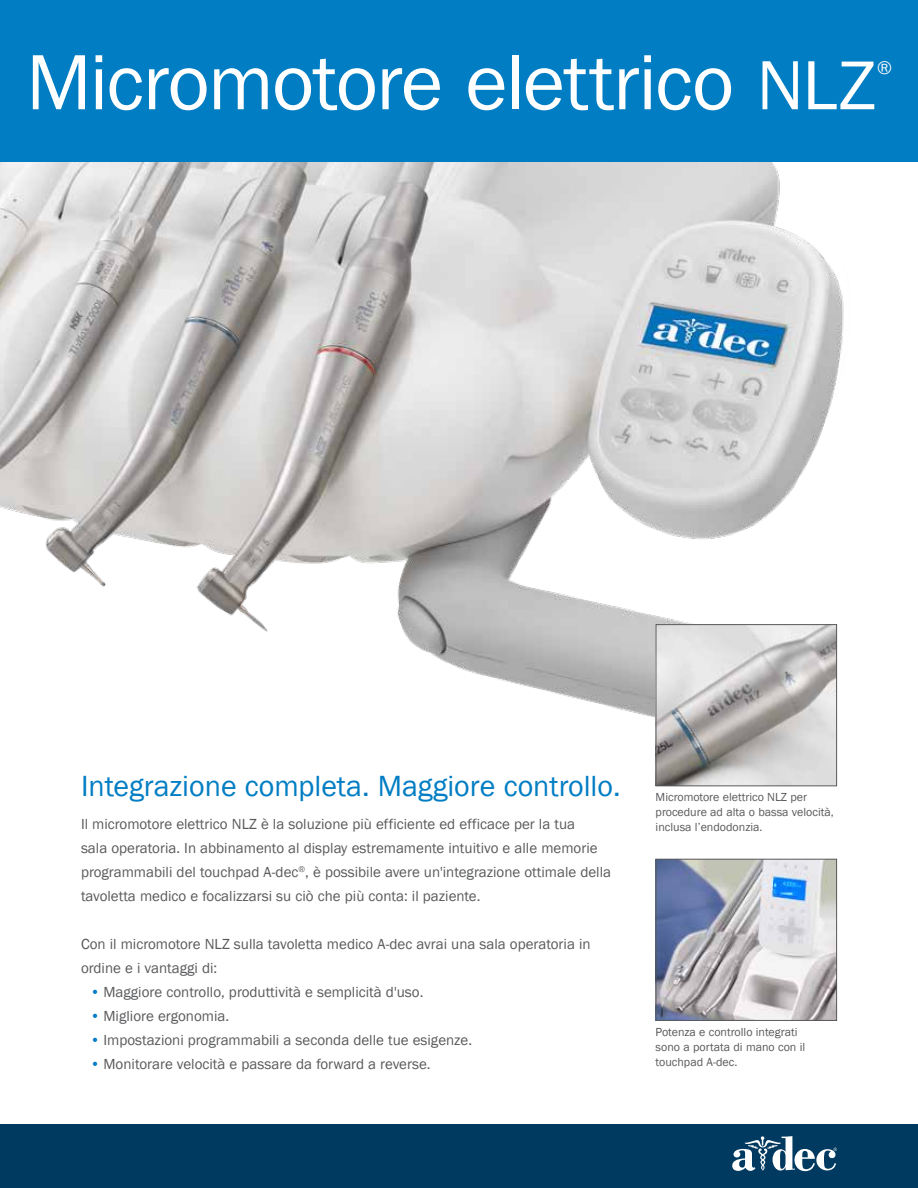
<style>
.page{position:relative;width:918px;height:1188px;background:#fff}
.page>*{position:absolute;margin:0;border:0;box-sizing:border-box;transform-origin:0 0}
.t1{font:81px "Franklin Gothic";letter-spacing:-.02em;color:#fff}
.t2{font:30px "Franklin Gothic";color:#007dc3}
.t3{font:19.2px "Franklin Gothic";color:#fff}
.t4{font:15px/24px "Franklin Gothic";color:#58595b}
.t5{font:12px/15px "Franklin Gothic";color:#58595b}
.s1{font-size:72px}
.s2{color:#007dc3}
</style>
<div class="page">
<img style="left:0;top:162px;width:844px;height:607px">
<div style="left:0;top:0;width:918px;height:162px;background:#007dc3"></div>
<img style="left:658px;top:626px;width:177px;height:158px">
<div style="left:656px;top:624px;width:181px;height:162px;border:1px solid #58595b"></div>
<img style="left:658px;top:861px;width:177px;height:158px">
<div style="left:656px;top:859px;width:181px;height:162px;border:1px solid #58595b"></div>
<div style="left:0;top:1124px;width:918px;height:64px;background:#003a60"></div>
<svg style="left:732px;top:1136px;width:105px;height:35px"></svg>
<h1 class="t1" style="left:26px;top:32px;width:851px">Micromotore elettrico <span class="s1">NLZ</span></h1>
<p class="t3" style="left:877px;top:56px;width:16px">®</p>
<h2 class="t2" style="left:81px;top:768px;width:541px">Integrazione completa. Maggiore controllo.</h2>
<p class="t4" style="left:81px;top:813px;width:532px">Il micromotore elettrico NLZ è la soluzione più efficiente ed efficace per la tua<br>sala operatoria. In abbinamento al display estremamente intuitivo e alle memorie programmabili del touchpad A-dec<sup>®</sup>, è possibile avere un'integrazione ottimale della tavoletta medico e focalizzarsi su ciò che più conta: il paziente.</p>
<p class="t4" style="left:81px;top:933px;width:511px">Con il micromotore NLZ sulla tavoletta medico A-dec avrai una sala operatoria in ordine e i vantaggi di:</p>
<p class="t4" style="left:90px;top:981px;width:335px"><span class="s2">•</span> Maggiore controllo, produttività e semplicità d'uso.</p>
<p class="t4" style="left:90px;top:1005px;width:141px"><span class="s2">•</span> Migliore ergonomia.</p>
<p class="t4" style="left:90px;top:1029px;width:384px"><span class="s2">•</span> Impostazioni programmabili a seconda delle tue esigenze.</p>
<p class="t4" style="left:90px;top:1053px;width:342px"><span class="s2">•</span> Monitorare velocità e passare da forward a reverse.</p>
<p class="t5" style="left:656px;top:790px;width:180px">Micromotore elettrico NLZ per procedure ad alta o bassa velocità, inclusa l’endodonzia.</p>
<p class="t5" style="left:656px;top:1025px;width:151px">Potenza e controllo integrati sono a portata di mano con il touchpad A-dec.</p>
</div>
